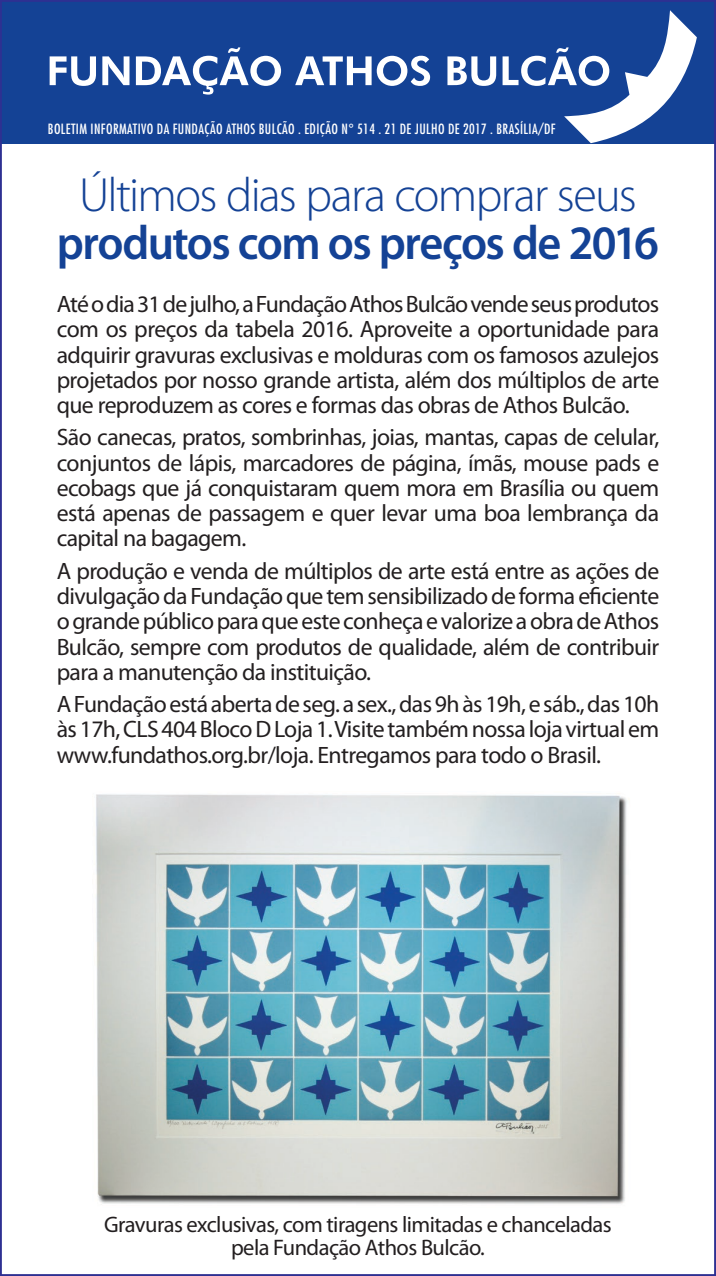
<style>
.page{position:relative;width:716px;height:1276px;background:#fff}
.page>*{position:absolute;margin:0;border:0;box-sizing:border-box;transform-origin:0 0}
.t1{font:300 48.25px "Myriad Pro";letter-spacing:-.035em;color:#144295}
.t2{font:600 48.25px "Myriad Pro";letter-spacing:-.035em;color:#144295;scale:.96 1}
.t3{font:23.75px/25.2px "Myriad Pro";letter-spacing:-.025em;color:#231f20;text-align:justify}
.t4{font:22.5px/22.5px "Myriad Pro";letter-spacing:-.025em;color:#231f20;text-align:center}
.t5{font:condensed 13.75px "Futura Std";letter-spacing:.03em;color:#fff}
</style>
<div class="page">
<div style="left:0;top:0;width:716px;height:143px;background:#144295"></div>
<svg style="left:50px;top:56px;width:46px;height:30px"></svg>
<svg style="left:102px;top:56px;width:27px;height:29px"></svg>
<svg style="left:136px;top:47px;width:145px;height:48px"></svg>
<svg style="left:295px;top:56px;width:76px;height:29px"></svg>
<svg style="left:377px;top:56px;width:53px;height:30px"></svg>
<svg style="left:447px;top:56px;width:49px;height:30px"></svg>
<svg style="left:502px;top:10px;width:195px;height:133px"></svg>
<img style="left:96px;top:794px;width:531px;height:410px">
<p class="t5" style="left:48px;top:120px;width:509px">BOLETIM INFORMATIVO DA FUNDAÇÃO ATHOS BULCÃO . EDIÇÃO N° 514 . 21 DE JULHO DE 2017 . BRASÍLIA/DF</p>
<h1 class="t1" style="left:79px;top:166px;width:559px">Últimos dias para comprar seus</h1>
<h1 class="t2" style="left:57px;top:212px;width:629px">produtos com os preços de 2016</h1>
<p class="t3" style="left:57px;top:291px;width:604px">Até o dia 31 de julho, a Fundação Athos Bulcão vende seus produtos com os preços da tabela 2016. Aproveite a oportunidade para adquirir gravuras exclusivas e molduras com os famosos azulejos projetados por nosso grande artista, além dos múltiplos de arte que reproduzem as cores e formas das obras de Athos Bulcão.</p>
<p class="t3" style="left:57px;top:424px;width:604px">São canecas, pratos, sombrinhas, joias, mantas, capas de celular, conjuntos de lápis, marcadores de página, ímãs, mouse pads e ecobags que já conquistaram quem mora em Brasília ou quem está apenas de passagem e quer levar uma boa lembrança da capital na bagagem.</p>
<p class="t3" style="left:57px;top:558px;width:604px">A produção e venda de múltiplos de arte está entre as ações de divulgação da Fundação que tem sensibilizado de forma eficiente o grande público para que este conheça e valorize a obra de Athos Bulcão, sempre com produtos de qualidade, além de contribuir para a manutenção da instituição.</p>
<p class="t3" style="left:57px;top:691px;width:604px">A Fundação está aberta de seg. a sex., das 9h às 19h, e sáb., das 10h às 17h, CLS 404 Bloco D Loja 1. Visite também nossa loja virtual em www.fundathos.org.br/loja. Entregamos para todo o Brasil.</p>
<p class="t4" style="left:104px;top:1213px;width:509px">Gravuras exclusivas, com tiragens limitadas e chanceladas pela Fundação Athos Bulcão.</p>
</div>
